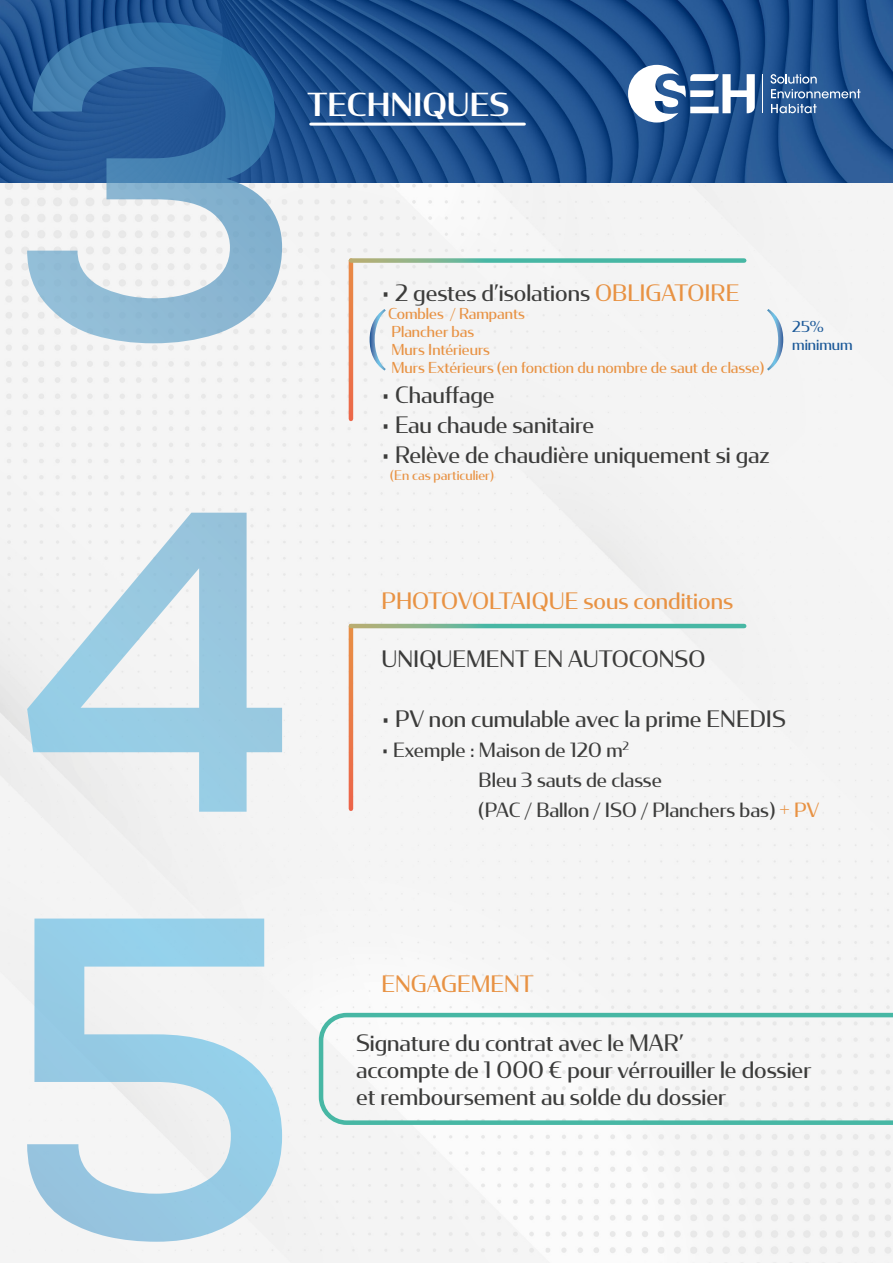
<style>
.page{position:relative;width:893px;height:1263px;background:#fff}
.page>*{position:absolute;margin:0;border:0;box-sizing:border-box;transform-origin:0 0}
.t1{font:500 31.5px "Condor";color:#fff}
.t2{font:22.5px/27px "Condor";color:#3c3c3b}
.t3{font:22.5px "Condor";color:#e89243}
.t4{font:19.5px/30px "Condor";color:#3c3c3b}
.t5{font:15px/18px "Condor";color:#e89243}
.t6{font:15px/18px "Condor";color:#1a5898}
.t7{font:13.05px "Condor";color:#e89243}
.s1{color:#e89243}
</style>
<div class="page">
<div style="left:0;top:183px;width:893px;height:1080px;background:#f5f5f5"></div>
<svg style="left:319px;top:1013px;width:574px;height:112px"></svg>
<img style="left:0;top:0;width:893px;height:183px">
<svg style="left:628px;top:65px;width:127px;height:58px"></svg>
<svg style="left:770px;top:74px;width:90px;height:24px"></svg>
<svg style="left:771px;top:104px;width:46px;height:9px"></svg>
<hr style="left:763px;top:74px;width:1px;height:39px;background:#fff">
<hr style="left:311px;top:123px;width:213px;height:3px;background:#fff">
<svg style="left:27px;top:22px;width:255px;height:321px"></svg>
<svg style="left:27px;top:513px;width:255px;height:299px"></svg>
<svg style="left:27px;top:918px;width:255px;height:324px"></svg>
<svg style="left:349px;top:261px;width:4px;height:158px"></svg>
<svg style="left:351px;top:258px;width:393px;height:5px"></svg>
<svg style="left:349px;top:626px;width:4px;height:183px"></svg>
<svg style="left:351px;top:624px;width:393px;height:4px;fill:#47b7a4"></svg>
<svg style="left:370px;top:309px;width:16px;height:62px"></svg>
<svg style="left:767px;top:309px;width:16px;height:62px"></svg>
<h1 class="t1" style="left:308px;top:84px;width:203px">TECHNIQUES</h1>
<p class="t2" style="left:381px;top:279px;width:359px">• 2 gestes d’isolations <span class="s1">OBLIGATOIRE</span></p>
<p class="t5" style="left:388px;top:304px;width:378px">Combles / Rampants<br>Plancher bas<br>Murs Intérieurs<br>Murs Extérieurs (en fonction du nombre de saut de classe)</p>
<p class="t2" style="left:381px;top:381px;width:115px">• Chauffage</p>
<p class="t2" style="left:381px;top:411px;width:214px">• Eau chaude sanitaire</p>
<p class="t2" style="left:381px;top:441px;width:390px">• Relève de chaudière uniquement si gaz</p>
<p class="t7" style="left:390px;top:467px;width:105px">(En cas particulier)</p>
<p class="t6" style="left:792px;top:317px;width:62px">25% minimum</p>
<p class="t3" style="left:381px;top:586px;width:353px">PHOTOVOLTAIQUE sous conditions</p>
<p class="t2" style="left:381px;top:644px;width:325px">UNIQUEMENT EN AUTOCONSO</p>
<p class="t2" style="left:381px;top:704px;width:406px">• PV non cumulable avec la prime ENEDIS</p>
<p class="t4" style="left:479px;top:734px;width:342px;text-indent:-97px">• Exemple : Maison de 120 m<sup>2<br></sup>Bleu 3 sauts de classe<br>(PAC / Ballon / ISO / Planchers bas) <span class="s1">+ PV</span></p>
<p class="t3" style="left:381px;top:970px;width:154px">ENGAGEMENT</p>
<p class="t2" style="left:356px;top:1028px;width:457px">Signature du contrat avec le MAR’<br>accompte de 1 000 € pour vérrouiller le dossier et remboursement au solde du dossier</p>
</div>
